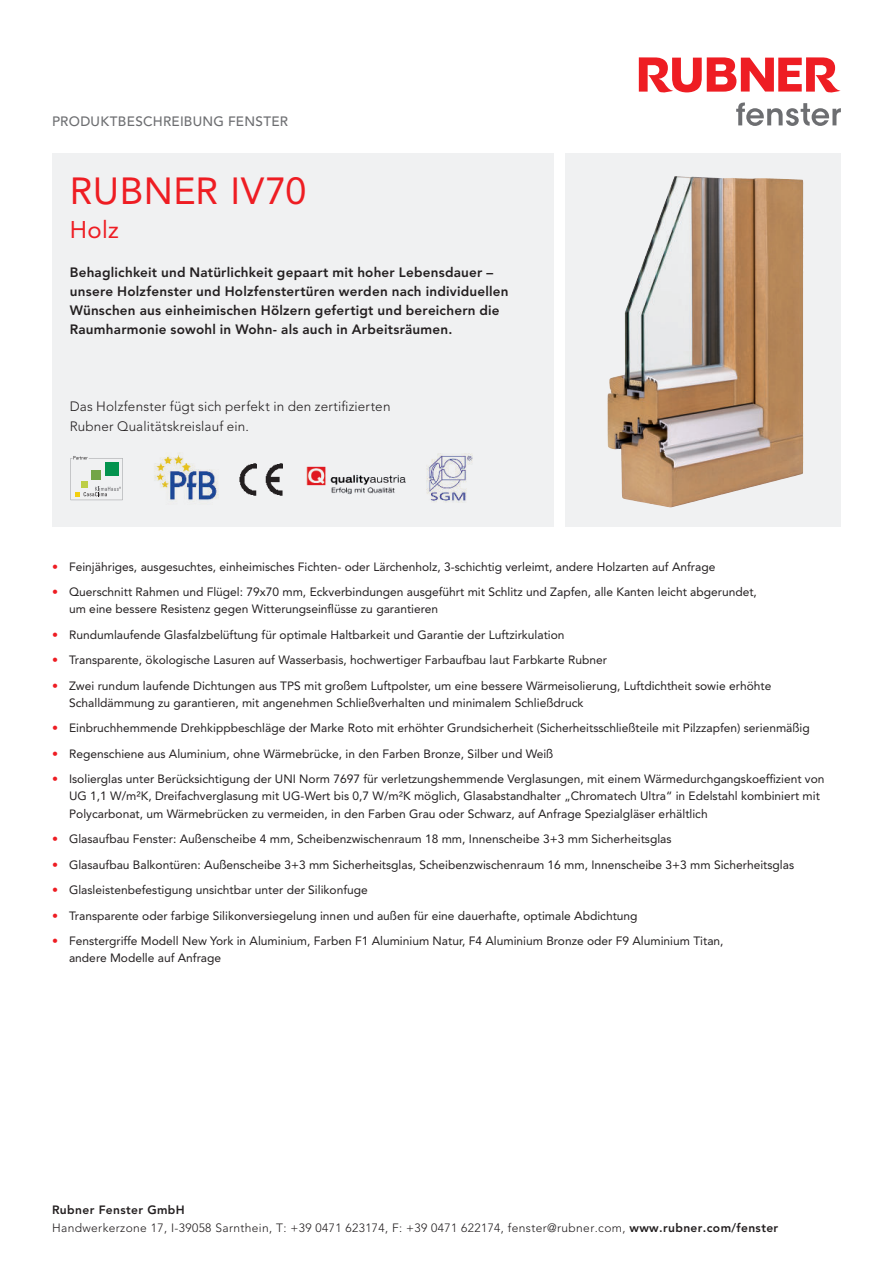
<style>
.page{position:relative;width:893px;height:1263px;background:#fff}
.page>*{position:absolute;margin:0;border:0;box-sizing:border-box;transform-origin:0 0}
.t1{font:37.5px "Avenir LT Std";letter-spacing:.01em;color:#ee1d23}
.t2{font:24px "Avenir LT Std";color:#ee1d23}
.t3{font:800 13.5px/19.2px "Avenir LT Std";letter-spacing:.015em;color:#231f20}
.t4{font:300 13.5px/19.2px "Avenir LT Std";letter-spacing:.01em;color:#231f20}
.t5{font:500 13.5px "Avenir LT Std";letter-spacing:.02em;color:#6d6e71}
.t6{font:12px/17.1px "Avenir LT Std";color:#231f20}
.t7{font:300 12px/18px "Avenir LT Std";letter-spacing:.03em;color:#231f20}
.s1{color:#ee1d23}
.s2{font-weight:800}
</style>
<div class="page">
<svg style="left:639px;top:57px;width:202px;height:36px"></svg>
<svg style="left:736px;top:102px;width:105px;height:24px"></svg>
<svg style="left:565px;top:153px;width:276px;height:373px"></svg>
<div style="left:52px;top:153px;width:501px;height:373px;background:#f0f1f2"></div>
<img style="left:240px;top:463px;width:42px;height:33px">
<img style="left:154px;top:452px;width:65px;height:49px">
<img style="left:426px;top:454px;width:47px;height:48px">
<svg style="left:71px;top:456px;width:52px;height:44px"></svg>
<img style="left:306px;top:466px;width:100px;height:29px">
<img style="left:637px;top:176px;width:37px;height:104px">
<p class="t5" style="left:52px;top:114px;width:237px">PRODUKTBESCHREIBUNG FENSTER</p>
<h1 class="t1" style="left:70px;top:175px;width:238px">RUBNER IV70</h1>
<h2 class="t2" style="left:70px;top:220px;width:51px">Holz</h2>
<p class="t3" style="left:70px;top:264px;width:440px">Behaglichkeit und Natürlichkeit gepaart mit hoher Lebensdauer – unsere Holzfenster und Holzfenstertüren werden nach individuellen Wünschen aus einheimischen Hölzern gefertigt und bereichern die Raumharmonie sowohl in Wohn- als auch in Arbeitsräumen.</p>
<p class="t4" style="left:70px;top:398px;width:322px">Das Holzfenster fügt sich perfekt in den zertifizierten<br>Rubner Qualitätskreislauf ein.</p>
<p class="t6" style="left:52px;top:559px;width:665px"><span class="s1">•</span> Feinjähriges, ausgesuchtes, einheimisches Fichten- oder Lärchenholz, 3-schichtig verleimt, andere Holzarten auf Anfrage</p>
<p class="t6" style="left:69px;top:584px;width:689px;text-indent:-17px"><span class="s1">•</span> Querschnitt Rahmen und Flügel: 79x70 mm, Eckverbindungen ausgeführt mit Schlitz und Zapfen, alle Kanten leicht abgerundet, um eine bessere Resistenz gegen Witterungseinflüsse zu garantieren</p>
<p class="t6" style="left:52px;top:627px;width:514px"><span class="s1">•</span> Rundumlaufende Glasfalzbelüftung für optimale Haltbarkeit und Garantie der Luftzirkulation</p>
<p class="t6" style="left:52px;top:652px;width:556px"><span class="s1">•</span> Transparente, ökologische Lasuren auf Wasserbasis, hochwertiger Farbaufbau laut Farbkarte Rubner</p>
<p class="t6" style="left:69px;top:678px;width:704px;text-indent:-17px"><span class="s1">•</span> Zwei rundum laufende Dichtungen aus TPS mit großem Luftpolster, um eine bessere Wärmeisolierung, Luftdichtheit sowie erhöhte<br>Schalldämmung zu garantieren, mit angenehmen Schließverhalten und minimalem Schließdruck</p>
<p class="t6" style="left:52px;top:721px;width:759px"><span class="s1">•</span> Einbruchhemmende Drehkippbeschläge der Marke Roto mit erhöhter Grundsicherheit (Sicherheitsschließteile mit Pilzzapfen) serienmäßig</p>
<p class="t6" style="left:52px;top:746px;width:503px"><span class="s1">•</span> Regenschiene aus Aluminium, ohne Wärmebrücke, in den Farben Bronze, Silber und Weiß</p>
<p class="t6" style="left:69px;top:772px;width:757px;text-indent:-17px"><span class="s1">•</span> Isolierglas unter Berücksichtigung der UNI Norm 7697 für verletzungshemmende Verglasungen, mit einem Wärmedurchgangskoeffizient von<br>UG 1,1 W/m²K, Dreifachverglasung mit UG-Wert bis 0,7 W/m²K möglich, Glasabstandhalter „Chromatech Ultra“ in Edelstahl kombiniert mit<br>Polycarbonat, um Wärmebrücken zu vermeiden, in den Farben Grau oder Schwarz, auf Anfrage Spezialgläser erhältlich</p>
<p class="t6" style="left:52px;top:831px;width:621px"><span class="s1">•</span> Glasaufbau Fenster: Außenscheibe 4 mm, Scheibenzwischenraum 18 mm, Innenscheibe 3+3 mm Sicherheitsglas</p>
<p class="t6" style="left:52px;top:857px;width:743px"><span class="s1">•</span> Glasaufbau Balkontüren: Außenscheibe 3+3 mm Sicherheitsglas, Scheibenzwischenraum 16 mm, Innenscheibe 3+3 mm Sicherheitsglas</p>
<p class="t6" style="left:52px;top:882px;width:317px"><span class="s1">•</span> Glasleistenbefestigung unsichtbar unter der Silikonfuge</p>
<p class="t6" style="left:52px;top:908px;width:587px"><span class="s1">•</span> Transparente oder farbige Silikonversiegelung innen und außen für eine dauerhafte, optimale Abdichtung</p>
<p class="t6" style="left:69px;top:933px;width:656px;text-indent:-17px"><span class="s1">•</span> Fenstergriffe Modell New York in Aluminium, Farben F1 Aluminium Natur, F4 Aluminium Bronze oder F9 Aluminium Titan, andere Modelle auf Anfrage</p>
<p class="t7" style="left:52px;top:1201px;width:728px"><span class="s2">Rubner Fenster GmbH<br></span>Handwerkerzone 17, I-39058 Sarnthein, T: +39 0471 623174, F: +39 0471 622174, fenster@rubner.com, <span class="s2">www.rubner.com/fenster</span></p>
</div>
